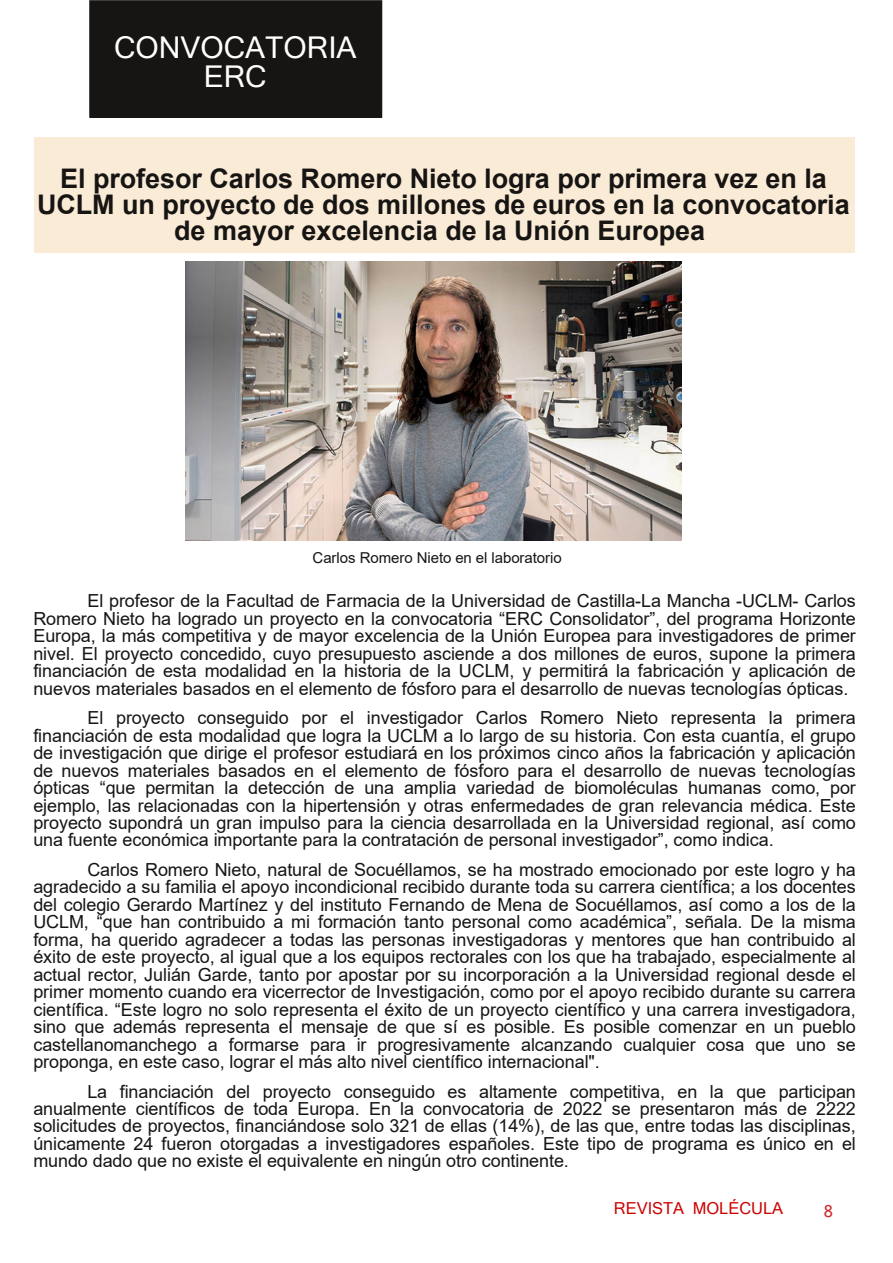
<style>
.page{position:relative;width:893px;height:1263px;background:#fff}
.page>*{position:absolute;margin:0;border:0;box-sizing:border-box;transform-origin:0 0}
.t1{font:30px/28.8px "Microsoft Sans Serif";color:#fff;text-align:center}
.t2{font:700 27px/25.8px "Arial";color:#171513;text-align:center}
.t3{font:18px/17.4px "Arial";letter-spacing:-.005em;color:#171513;text-align:justify}
.t4{font:16.5px "Microsoft Sans Serif";color:#cd0000}
.t5{font:16.5px "Microsoft Sans Serif";color:#cd2626}
.t6{font:15px "Arial";letter-spacing:-.005em;color:#171513}
</style>
<div class="page">
<div style="left:90px;top:1px;width:291px;height:116px;background:#171513"></div>
<div style="left:89px;top:0;width:293px;height:118px;border:2px solid #171513"></div>
<div style="left:34px;top:138px;width:821px;height:115px;background:#faebd7"></div>
<img style="left:186px;top:262px;width:496px;height:279px">
<h1 class="t1" style="left:114px;top:33px;width:244px">CONVOCATORIA<br>ERC</h1>
<h2 class="t2" style="left:37px;top:166px;width:814px">El profesor Carlos Romero Nieto logra por primera vez en la<br>UCLM un proyecto de dos millones de euros en la convocatoria de mayor excelencia de la Unión Europea</h2>
<p class="t6" style="left:313px;top:549px;width:251px">Carlos Romero Nieto en el laboratorio</p>
<p class="t3" style="left:33px;top:592px;width:824px;text-indent:54px">El profesor de la Facultad de Farmacia de la Universidad de Castilla-La Mancha -UCLM- Carlos Romero Nieto ha logrado un proyecto en la convocatoria “ERC Consolidator”, del programa Horizonte Europa, la más competitiva y de mayor excelencia de la Unión Europea para investigadores de primer nivel. El proyecto concedido, cuyo presupuesto asciende a dos millones de euros, supone la primera financiación de esta modalidad en la historia de la UCLM, y permitirá la fabricación y aplicación de nuevos materiales basados en el elemento de fósforo para el desarrollo de nuevas tecnologías ópticas.</p>
<p class="t3" style="left:33px;top:709px;width:824px;text-indent:54px">El proyecto conseguido por el investigador Carlos Romero Nieto representa la primera financiación de esta modalidad que logra la UCLM a lo largo de su historia. Con esta cuantía, el grupo de investigación que dirige el profesor estudiará en los próximos cinco años la fabricación y aplicación de nuevos materiales basados en el elemento de fósforo para el desarrollo de nuevas tecnologías ópticas “que permitan la detección de una amplia variedad de biomoléculas humanas como, por ejemplo, las relacionadas con la hipertensión y otras enfermedades de gran relevancia médica. Este proyecto supondrá un gran impulso para la ciencia desarrollada en la Universidad regional, así como una fuente económica importante para la contratación de personal investigador”, como indica.</p>
<p class="t3" style="left:33px;top:861px;width:824px;text-indent:54px">Carlos Romero Nieto, natural de Socuéllamos, se ha mostrado emocionado por este logro y ha agradecido a su familia el apoyo incondicional recibido durante toda su carrera científica; a los docentes del colegio Gerardo Martínez y del instituto Fernando de Mena de Socuéllamos, así como a los de la UCLM, “que han contribuido a mi formación tanto personal como académica”, señala. De la misma forma, ha querido agradecer a todas las personas investigadoras y mentores que han contribuido al éxito de este proyecto, al igual que a los equipos rectorales con los que ha trabajado, especialmente al actual rector, Julián Garde, tanto por apostar por su incorporación a la Universidad regional desde el primer momento cuando era vicerrector de Investigación, como por el apoyo recibido durante su carrera científica. “Este logro no solo representa el éxito de un proyecto científico y una carrera investigadora, sino que además representa el mensaje de que sí es posible. Es posible comenzar en un pueblo castellanomanchego a formarse para ir progresivamente alcanzando cualquier cosa que uno se proponga, en este caso, lograr el más alto nivel científico internacional".</p>
<p class="t3" style="left:33px;top:1082px;width:824px;text-indent:54px">La financiación del proyecto conseguido es altamente competitiva, en la que participan anualmente científicos de toda Europa. En la convocatoria de 2022 se presentaron más de 2222 solicitudes de proyectos, financiándose solo 321 de ellas (14%), de las que, entre todas las disciplinas, únicamente 24 fueron otorgadas a investigadores españoles. Este tipo de programa es único en el mundo dado que no existe el equivalente en ningún otro continente.</p>
<p class="t4" style="left:614px;top:1199px;width:171px">REVISTA MOLÉCULA</p>
<p class="t5" style="left:824px;top:1201px;width:11px">8</p>
</div>
